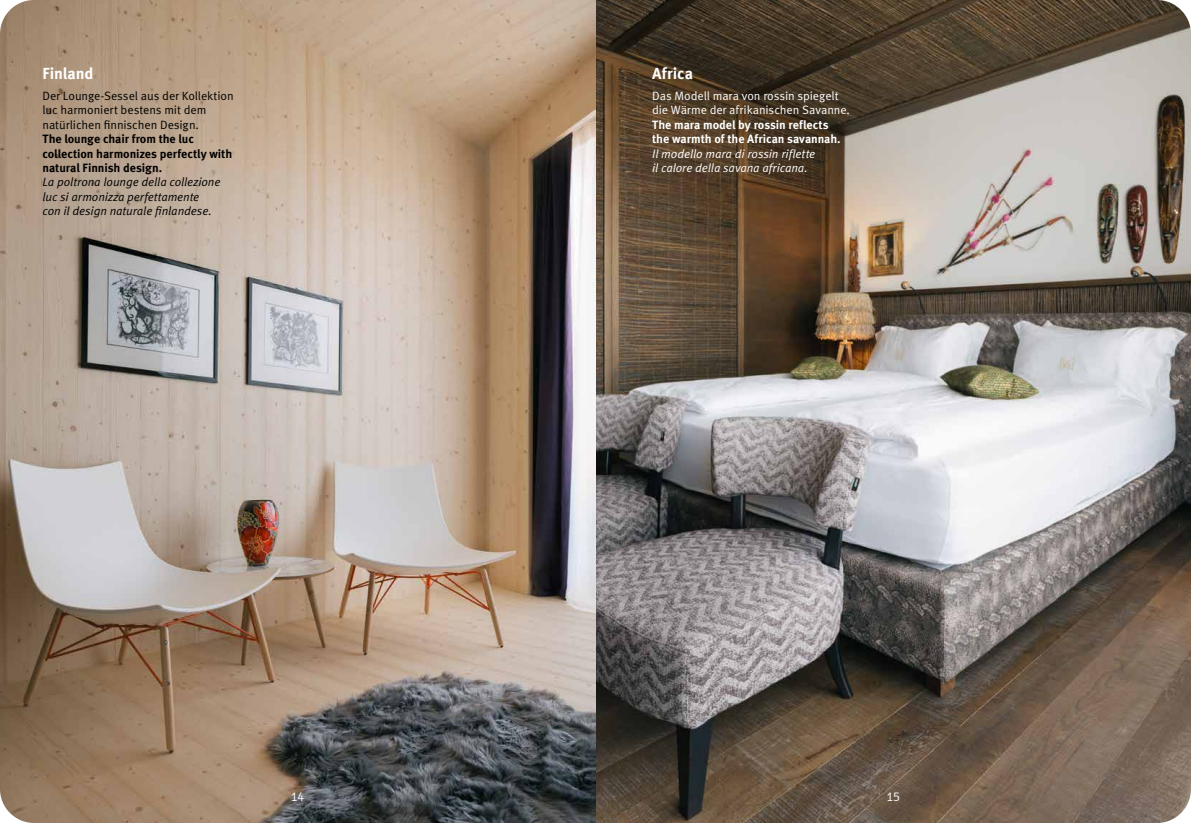
<style>
.page{position:relative;width:1191px;height:823px;background:#fff}
.page>*{position:absolute;margin:0;border:0;box-sizing:border-box;transform-origin:0 0}
.t1{font:700 16px "Meta OT";color:#fff}
.t2{font:300 13px "Signika";color:#fff}
.t3{font:12px/14.4px "Meta OT Norm Ita";letter-spacing:-.01em;color:#000}
.t4{font:12px/14.4px "Meta OT Norm";letter-spacing:-.01em;color:#000}
.t5{font:700 12px/14.4px "Meta OT";letter-spacing:-.01em;color:#000}
.t6{font:12px/14.4px "Meta OT Norm";letter-spacing:-.01em;color:#fff}
.t7{font:700 12px/14.4px "Meta OT";letter-spacing:-.005em;color:#fff}
.t8{font:12px/14.4px "Meta OT Norm Ita";letter-spacing:-.01em;color:#fff}
</style>
<div class="page">
<img style="left:0;top:0;width:1191px;height:822px">
<h1 class="t1" style="left:43px;top:63px;width:52px">Finland</h1>
<p class="t4" style="left:43px;top:89px;width:193px">Der Lounge-Sessel aus der Kollektion luc harmoniert bestens mit dem natürlichen finnischen Design.</p>
<p class="t5" style="left:43px;top:132px;width:191px">The lounge chair from the luc collection harmonizes perfectly with natural Finnish design.</p>
<p class="t3" style="left:43px;top:175px;width:179px">La poltrona lounge della collezione luc si armonizza perfettamente con il design naturale finlandese.</p>
<h1 class="t1" style="left:652px;top:63px;width:42px">Africa</h1>
<p class="t6" style="left:652px;top:89px;width:199px">Das Modell mara von rossin spiegelt die Wärme der afrikanischen Savanne.</p>
<p class="t7" style="left:652px;top:117px;width:190px">The mara model by rossin reflects the warmth of the African savannah.</p>
<p class="t8" style="left:652px;top:146px;width:164px">Il modello mara di rossin riflette il calore della savana africana.</p>
<p class="t2" style="left:291px;top:789px;width:15px">14</p>
<p class="t2" style="left:886px;top:789px;width:15px">15</p>
</div>
